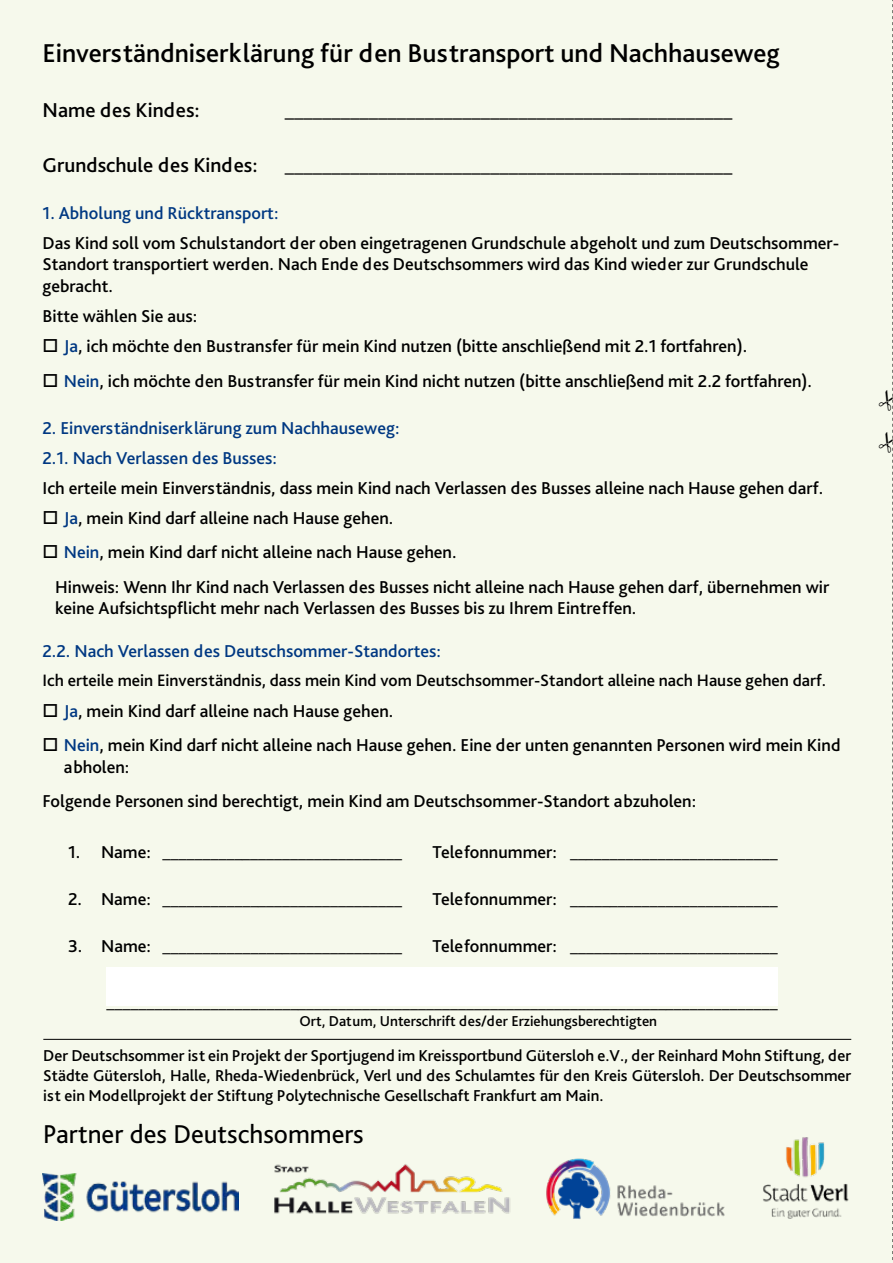
<style>
.page{position:relative;width:893px;height:1263px;background:#f6f9ec}
.page>*{position:absolute;margin:0;border:0;box-sizing:border-box;transform-origin:0 0}
.t1{font:500 27px "Bliss Pro";color:#000}
.t2{font:27px "Bliss";color:#000}
.t3{font:500 21px "Bliss Pro";color:#000}
.t4{font:500 18px/34.3px "Bliss Pro";color:#000}
.t5{font:500 18px/30.2px "Bliss Pro";color:#003882}
.t6{font:500 17.25px "Bliss Pro";color:#000}
.t7{font:500 16.5px/19.8px "Bliss Pro";color:#000;text-align:justify}
.t8{font:500 15px "Bliss Pro";color:#000}
.s1{color:#003882}
</style>
<div class="page">
<img style="left:274px;top:1164px;width:237px;height:50px">
<img style="left:546px;top:1158px;width:179px;height:61px">
<hr style="left:43px;top:1039px;width:808px;height:1px;background:#000">
<img style="left:43px;top:1174px;width:196px;height:46px">
<img style="left:763px;top:1137px;width:86px;height:82px">
<div style="left:106px;top:967px;width:672px;height:39px;background:#fff"></div>
<svg style="left:892px;top:0;width:1px;height:1260px"></svg>
<h1 class="t1" style="left:43px;top:36px;width:739px">Einverständniserklärung für den Bustransport und Nachhauseweg</h1>
<p class="t3" style="left:43px;top:97px;width:159px">Name des Kindes:</p>
<p class="t3" style="left:285px;top:97px;width:449px">________________________________________________</p>
<p class="t3" style="left:43px;top:152px;width:217px">Grundschule des Kindes:</p>
<p class="t3" style="left:285px;top:152px;width:449px">________________________________________________</p>
<p class="t5" style="left:43px;top:197px;width:237px">1. Abholung und Rücktransport:</p>
<p class="t4" style="left:43px;top:232px;width:798px;line-height:21.6px">Das Kind soll vom Schulstandort der oben eingetragenen Grundschule abgeholt und zum Deutschsommer-<br>Standort transportiert werden. Nach Ende des Deutschsommers wird das Kind wieder zur Grundschule gebracht.</p>
<p class="t4" style="left:64px;top:301px;width:685px;line-height:30.2px;text-indent:-21px">Bitte wählen Sie aus:<br><span class="s1">Ja</span>, ich möchte den Bustransfer für mein Kind nutzen (bitte anschließend mit 2.1 fortfahren).</p>
<p class="t4" style="left:64px;top:363px;width:750px"><span class="s1">Nein</span>, ich möchte den Bustransfer für mein Kind nicht nutzen (bitte anschließend mit 2.2 fortfahren).</p>
<p class="t5" style="left:43px;top:412px;width:358px">2. Einverständniserklärung zum Nachhauseweg:<br>2.1. Nach Verlassen des Busses:</p>
<p class="t4" style="left:64px;top:472px;width:761px;line-height:30.2px;text-indent:-21px">Ich erteile mein Einverständnis, dass mein Kind nach Verlassen des Busses alleine nach Hause gehen darf.<br><span class="s1">Ja</span>, mein Kind darf alleine nach Hause gehen.</p>
<p class="t4" style="left:55px;top:535px;width:775px;text-indent:8px"><span class="s1">Nein</span>, mein Kind darf nicht alleine nach Hause gehen.<br>Hinweis: Wenn Ihr Kind nach Verlassen des Busses nicht alleine nach Hause gehen darf, übernehmen wir</p>
<p class="t4" style="left:55px;top:591px;width:583px">keine Aufsichtspflicht mehr nach Verlassen des Busses bis zu Ihrem Eintreffen.</p>
<p class="t5" style="left:43px;top:636px;width:400px">2.2. Nach Verlassen des Deutschsommer-Standortes:</p>
<p class="t6" style="left:43px;top:670px;width:785px">Ich erteile mein Einverständnis, dass mein Kind vom Deutschsommer-Standort alleine nach Hause gehen darf.</p>
<p class="t4" style="left:64px;top:693px;width:778px"><span class="s1">Ja</span>, mein Kind darf alleine nach Hause gehen.<br><span class="s1">Nein</span>, mein Kind darf nicht alleine nach Hause gehen. Eine der unten genannten Personen wird mein Kind</p>
<p class="t4" style="left:43px;top:749px;width:655px;text-indent:21px">abholen:<br>Folgende Personen sind berechtigt, mein Kind am Deutschsommer-Standort abzuholen:</p>
<p class="t4" style="left:68px;top:835px;width:336px">1. Name: ______________________________</p>
<p class="t4" style="left:433px;top:835px;width:347px">Telefonnummer: __________________________</p>
<p class="t4" style="left:68px;top:882px;width:336px">2. Name: ______________________________</p>
<p class="t4" style="left:433px;top:882px;width:347px">Telefonnummer: __________________________</p>
<p class="t4" style="left:68px;top:929px;width:336px">3. Name: ______________________________</p>
<p class="t4" style="left:433px;top:929px;width:347px">Telefonnummer: __________________________</p>
<p class="t4" style="left:106px;top:984px;width:673px">____________________________________________________________________________________</p>
<p class="t8" style="left:300px;top:1012px;width:359px">Ort, Datum, Unterschrift des/der Erziehungsberechtigten</p>
<p class="t7" style="left:43px;top:1045px;width:809px">Der Deutschsommer ist ein Projekt der Sportjugend im Kreissportbund Gütersloh e.V., der Reinhard Mohn Stiftung, der Städte Gütersloh, Halle, Rheda-Wiedenbrück, Verl und des Schulamtes für den Kreis Gütersloh. Der Deutschsommer ist ein Modellprojekt der Stiftung Polytechnische Gesellschaft Frankfurt am Main.</p>
<h1 class="t2" style="left:43px;top:1120px;width:322px">Partner des Deutschsommers</h1>
</div>
